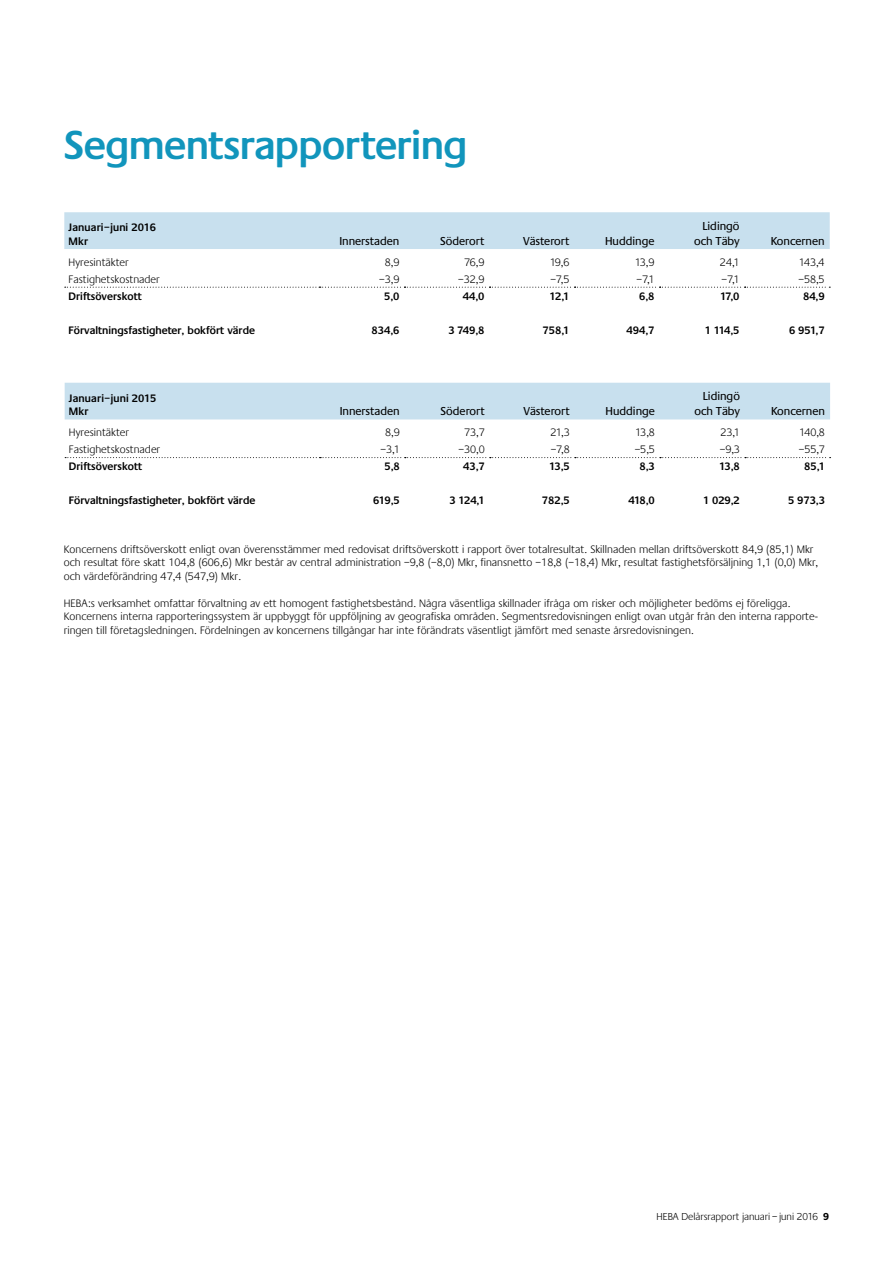
<style>
.page{position:relative;width:893px;height:1263px;background:#fff}
.page>*{position:absolute;margin:0;border:0;box-sizing:border-box;transform-origin:0 0}
.rubrik{font:600 42px "Praxis";letter-spacing:-.01em;color:#1195bc}
.t1{font:12px/15px "Praxis";color:#000;text-align:right}
.Not{font:300 11.25px/13.5px "Praxis";letter-spacing:.005em;color:#000}
._08_tabell_TOPP_höge{font:600 11.25px "Praxis";color:#000}
.Tabelltext_vit{font:600 11.25px "Praxis";letter-spacing:.005em;color:#000}
._08_tabell_TOPP_höge-2{font:300 11.25px "Praxis";color:#000}
.Tabelltext_vit-2{font:300 11.25px "Praxis";letter-spacing:.005em;color:#000}
._08_tabell_bröd_summ{font:600 11.25px "Praxis";letter-spacing:.015em;color:#000}
.t2{font:300 10.5px "Praxis";color:#000}
.s1{font-weight:700}
</style>
<div class="page">
<div style="left:64px;top:212px;width:766px;height:37px;background:#c8e0ee"></div>
<svg style="left:65px;top:287px;width:765px;height:1px"></svg>
<div style="left:65px;top:383px;width:765px;height:36px;background:#c8e0ee"></div>
<svg style="left:65px;top:457px;width:766px;height:1px"></svg>
<p class="rubrik" style="left:64px;top:122px;width:405px">Segmentsrapportering</p>
<p class="_08_tabell_bröd_summ" style="left:69px;top:221px;width:89px">Januari–juni 2016</p>
<p class="_08_tabell_bröd_summ" style="left:69px;top:235px;width:21px">Mkr</p>
<p class="t1" style="left:339px;top:234px;width:62px">Innerstaden</p>
<p class="t1" style="left:440px;top:234px;width:46px">Söderort</p>
<p class="t1" style="left:523px;top:234px;width:48px">Västerort</p>
<p class="t1" style="left:605px;top:234px;width:51px">Huddinge</p>
<p class="t1" style="left:694px;top:219px;width:47px">Lidingö och Täby</p>
<p class="t1" style="left:771px;top:234px;width:55px">Koncernen</p>
<p class="Tabelltext_vit-2" style="left:69px;top:256px;width:62px">Hyresintäkter</p>
<p class="_08_tabell_TOPP_höge-2" style="left:385px;top:256px;width:16px">8,9</p>
<p class="_08_tabell_TOPP_höge-2" style="left:464px;top:256px;width:22px">76,9</p>
<p class="_08_tabell_TOPP_höge-2" style="left:550px;top:256px;width:21px">19,6</p>
<p class="_08_tabell_TOPP_höge-2" style="left:635px;top:256px;width:21px">13,9</p>
<p class="_08_tabell_TOPP_höge-2" style="left:720px;top:256px;width:21px">24,1</p>
<p class="_08_tabell_TOPP_höge-2" style="left:799px;top:256px;width:27px">143,4</p>
<p class="Tabelltext_vit-2" style="left:69px;top:273px;width:93px">Fastighetskostnader</p>
<p class="_08_tabell_TOPP_höge-2" style="left:379px;top:273px;width:22px">–3,9</p>
<p class="_08_tabell_TOPP_höge-2" style="left:458px;top:273px;width:28px">–32,9</p>
<p class="_08_tabell_TOPP_höge-2" style="left:550px;top:273px;width:21px">–7,5</p>
<p class="_08_tabell_TOPP_höge-2" style="left:636px;top:273px;width:20px">–7,1</p>
<p class="_08_tabell_TOPP_höge-2" style="left:721px;top:273px;width:20px">–7,1</p>
<p class="_08_tabell_TOPP_höge-2" style="left:798px;top:273px;width:28px">–58,5</p>
<p class="Tabelltext_vit" style="left:69px;top:290px;width:75px">Driftsöverskott</p>
<p class="_08_tabell_TOPP_höge" style="left:384px;top:290px;width:17px">5,0</p>
<p class="_08_tabell_TOPP_höge" style="left:463px;top:290px;width:23px">44,0</p>
<p class="_08_tabell_TOPP_höge" style="left:549px;top:290px;width:22px">12,1</p>
<p class="_08_tabell_TOPP_höge" style="left:639px;top:290px;width:17px">6,8</p>
<p class="_08_tabell_TOPP_höge" style="left:720px;top:290px;width:21px">17,0</p>
<p class="_08_tabell_TOPP_höge" style="left:803px;top:290px;width:23px">84,9</p>
<p class="Tabelltext_vit" style="left:69px;top:324px;width:188px">Förvaltningsfastigheter, bokfört värde</p>
<p class="_08_tabell_TOPP_höge" style="left:371px;top:324px;width:29px">834,6</p>
<p class="_08_tabell_TOPP_höge" style="left:448px;top:324px;width:37px">3 749,8</p>
<p class="_08_tabell_TOPP_höge" style="left:542px;top:324px;width:29px">758,1</p>
<p class="_08_tabell_TOPP_höge" style="left:627px;top:324px;width:29px">494,7</p>
<p class="_08_tabell_TOPP_höge" style="left:705px;top:324px;width:36px">1 114,5</p>
<p class="_08_tabell_TOPP_höge" style="left:789px;top:324px;width:37px">6 951,7</p>
<p class="_08_tabell_bröd_summ" style="left:69px;top:392px;width:89px">Januari–juni 2015</p>
<p class="_08_tabell_bröd_summ" style="left:69px;top:405px;width:21px">Mkr</p>
<p class="t1" style="left:340px;top:404px;width:62px">Innerstaden</p>
<p class="t1" style="left:441px;top:404px;width:46px">Söderort</p>
<p class="t1" style="left:523px;top:404px;width:48px">Västerort</p>
<p class="t1" style="left:605px;top:404px;width:51px">Huddinge</p>
<p class="t1" style="left:695px;top:389px;width:47px">Lidingö och Täby</p>
<p class="t1" style="left:771px;top:404px;width:55px">Koncernen</p>
<p class="Tabelltext_vit-2" style="left:69px;top:427px;width:62px">Hyresintäkter</p>
<p class="_08_tabell_TOPP_höge-2" style="left:385px;top:427px;width:16px">8,9</p>
<p class="_08_tabell_TOPP_höge-2" style="left:464px;top:427px;width:22px">73,7</p>
<p class="_08_tabell_TOPP_höge-2" style="left:551px;top:427px;width:21px">21,3</p>
<p class="_08_tabell_TOPP_höge-2" style="left:635px;top:427px;width:21px">13,8</p>
<p class="_08_tabell_TOPP_höge-2" style="left:720px;top:427px;width:21px">23,1</p>
<p class="_08_tabell_TOPP_höge-2" style="left:799px;top:427px;width:27px">140,8</p>
<p class="Tabelltext_vit-2" style="left:69px;top:444px;width:93px">Fastighetskostnader</p>
<p class="_08_tabell_TOPP_höge-2" style="left:381px;top:444px;width:21px">–3,1</p>
<p class="_08_tabell_TOPP_höge-2" style="left:459px;top:444px;width:28px">–30,0</p>
<p class="_08_tabell_TOPP_höge-2" style="left:551px;top:444px;width:21px">–7,8</p>
<p class="_08_tabell_TOPP_höge-2" style="left:635px;top:444px;width:22px">–5,5</p>
<p class="_08_tabell_TOPP_höge-2" style="left:720px;top:444px;width:22px">–9,3</p>
<p class="_08_tabell_TOPP_höge-2" style="left:799px;top:444px;width:28px">–55,7</p>
<p class="Tabelltext_vit" style="left:69px;top:460px;width:75px">Driftsöverskott</p>
<p class="_08_tabell_TOPP_höge" style="left:384px;top:460px;width:17px">5,8</p>
<p class="_08_tabell_TOPP_höge" style="left:463px;top:460px;width:23px">43,7</p>
<p class="_08_tabell_TOPP_höge" style="left:549px;top:460px;width:22px">13,5</p>
<p class="_08_tabell_TOPP_höge" style="left:640px;top:460px;width:17px">8,3</p>
<p class="_08_tabell_TOPP_höge" style="left:719px;top:460px;width:22px">13,8</p>
<p class="_08_tabell_TOPP_höge" style="left:804px;top:460px;width:22px">85,1</p>
<p class="Tabelltext_vit" style="left:69px;top:494px;width:188px">Förvaltningsfastigheter, bokfört värde</p>
<p class="_08_tabell_TOPP_höge" style="left:373px;top:494px;width:28px">619,5</p>
<p class="_08_tabell_TOPP_höge" style="left:450px;top:494px;width:37px">3 124,1</p>
<p class="_08_tabell_TOPP_höge" style="left:542px;top:494px;width:29px">782,5</p>
<p class="_08_tabell_TOPP_höge" style="left:628px;top:494px;width:28px">418,0</p>
<p class="_08_tabell_TOPP_höge" style="left:703px;top:494px;width:38px">1 029,2</p>
<p class="_08_tabell_TOPP_höge" style="left:788px;top:494px;width:38px">5 973,3</p>
<p class="Not" style="left:64px;top:543px;width:756px">Koncernens driftsöverskott enligt ovan överensstämmer med redovisat driftsöverskott i rapport över totalresultat. Skillnaden mellan driftsöverskott 84,9 (85,1) Mkr och resultat före skatt 104,8 (606,6) Mkr består av central administration –9,8 (–8,0) Mkr, finansnetto –18,8 (–18,4) Mkr, resultat fastighetsförsäljning 1,1 (0,0) Mkr, och värdeförändring 47,4 (547,9) Mkr.</p>
<p class="Not" style="left:64px;top:597px;width:756px">HEBA:s verksamhet omfattar förvaltning av ett homogent fastighetsbestånd. Några väsentliga skillnader ifråga om risker och möjligheter bedöms ej föreligga.<br>Koncernens interna rapporteringssystem är uppbyggt för uppföljning av geografiska områden. Segmentsredovisningen enligt ovan utgår från den interna rapporte&shy;ringen till företagsledningen. Fördelningen av koncernens tillgångar har inte förändrats väsentligt jämfört med senaste årsredovisningen.</p>
<p class="t2" style="left:657px;top:1211px;width:174px">HEBA Delårsrapport januari – juni 2016 <span class="s1">9</span></p>
</div>
